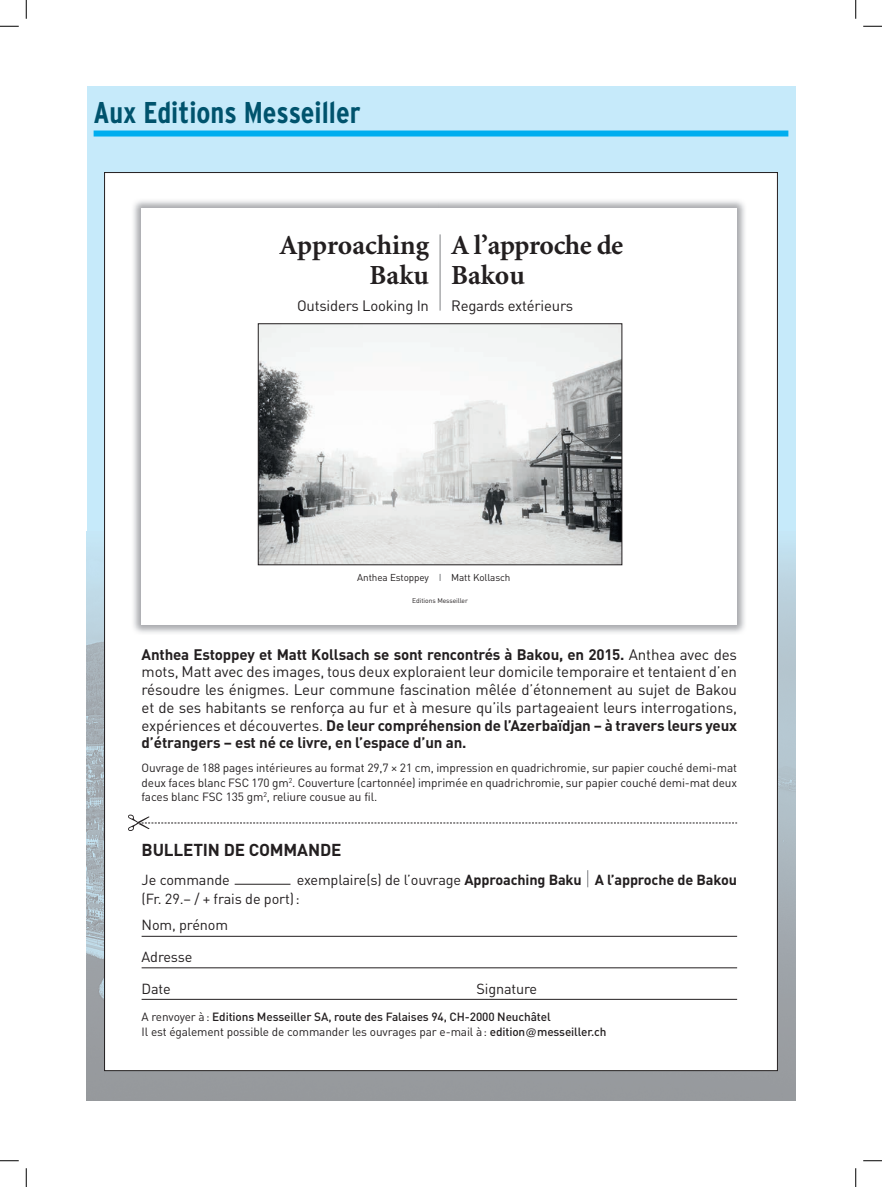
<style>
.page{position:relative;width:882px;height:1187px;background:#fff}
.page>*{position:absolute;margin:0;border:0;box-sizing:border-box;transform-origin:0 0}
.t1{font:700 condensed 30px "Interstate";color:#00536d}
.t2{font:700 27.62px/29.8px "Minion";letter-spacing:-.005em;color:#231f20;text-align:right}
.t3{font:700 17px "DIN";letter-spacing:-.01em;color:#231f20}
.t4{font:15.12px/17.8px "DIN";letter-spacing:-.01em;color:#231f20;text-align:justify}
.t5{font:14.88px "DIN";letter-spacing:-.015em;color:#231f20}
.t6{font:14.5px/31.5px "DIN";letter-spacing:-.01em;color:#231f20}
.t7{font:11.75px/14.5px "DIN";letter-spacing:-.01em;color:#231f20;text-align:justify}
.t8{font:500 11.75px/14.4px "DIN";letter-spacing:-.01em;color:#231f20}
.t9{font:9.88px "DIN";letter-spacing:-.01em;color:#231f20}
.t10{font:6.75px "DIN";letter-spacing:-.01em;color:#231f20}
.s1{font-weight:700}
.s2{font-weight:400}
.s3{font-family:"Helvetica";font-weight:400}
</style>
<div class="page">
<div style="left:86px;top:86px;width:709px;height:1014px;background:#c6eafa"></div>
<img style="left:86px;top:532px;width:709px;height:568px">
<div style="left:94px;top:130px;width:694px;height:6px;background:#00aeef"></div>
<div style="left:105px;top:172px;width:672px;height:898px;background:#fff"></div>
<img style="left:133px;top:200px;width:612px;height:433px">
<div style="left:142px;top:208px;width:595px;height:416px;background:#fff"></div>
<img style="left:260px;top:325px;width:360px;height:238px">
<div style="left:258px;top:323px;width:364px;height:242px;border:1px solid #231f20"></div>
<hr style="left:440px;top:234px;width:1px;height:76px;background:#808285">
<hr style="left:235px;top:884px;width:55px;height:1px;background:#231f20">
<hr style="left:142px;top:936px;width:595px;height:1px;background:#231f20">
<hr style="left:142px;top:967px;width:595px;height:1px;background:#231f20">
<hr style="left:142px;top:999px;width:595px;height:1px;background:#231f20">
<svg style="left:587px;top:870px;width:1px;height:17px"></svg>
<svg style="left:128px;top:814px;width:609px;height:17px"></svg>
<svg style="left:0;top:25px;width:19px;height:2px"></svg>
<svg style="left:863px;top:25px;width:19px;height:2px"></svg>
<svg style="left:0;top:1160px;width:19px;height:1px"></svg>
<svg style="left:863px;top:1160px;width:19px;height:1px"></svg>
<svg style="left:25px;top:0;width:2px;height:19px"></svg>
<svg style="left:25px;top:1168px;width:2px;height:18px"></svg>
<svg style="left:855px;top:0;width:1px;height:19px"></svg>
<svg style="left:855px;top:1168px;width:1px;height:18px"></svg>
<h1 class="t1" style="left:94px;top:96px;width:268px">Aux Editions Messeiller</h1>
<h2 class="t2" style="left:279px;top:231px;width:151px">Approaching<br>Baku</h2>
<h2 class="t2" style="left:451px;top:231px;width:174px;text-align:left">A l’approche de<br>Bakou</h2>
<p class="t5" style="left:297px;top:296px;width:133px">Outsiders Looking In</p>
<p class="t5" style="left:451px;top:296px;width:124px">Regards extérieurs</p>
<p class="t9" style="left:357px;top:571px;width:73px">Anthea Estoppey</p>
<p class="t9" style="left:451px;top:571px;width:61px">Matt Kollasch</p>
<p class="t10" style="left:412px;top:596px;width:57px">Editions Messeiller</p>
<p class="t4" style="left:142px;top:645px;width:597px"><span class="s1">Anthea Estoppey et Matt Kollsach se sont rencontrés à Bakou, en 2015.</span> Anthea avec des mots, Matt avec des images, tous deux exploraient leur domicile temporaire et tentaient d’en résoudre les énigmes. Leur commune fascination mêlée d’étonnement au sujet de Bakou et de ses habitants se renforça au fur et à mesure qu’ils partageaient leurs interrogations, expériences et découvertes. <span class="s1">De leur compréhension de l’Azerbaïdjan – à travers leurs yeux d’étrangers – est né ce livre, en l’espace d’un an.</span></p>
<p class="t7" style="left:142px;top:760px;width:597px">Ouvrage de 188 pages intérieures au format 29,7 × 21 cm, impression en quadrichromie, sur papier couché demi-mat deux faces blanc FSC 170 gm<sup>2</sup>. Couverture (cartonnée) imprimée en quadrichromie, sur papier couché demi-mat deux faces blanc FSC 135 gm<sup>2</sup>, reliure cousue au fil.</p>
<p class="t3" style="left:142px;top:838px;width:201px">BULLETIN DE COMMANDE</p>
<p class="t6" style="left:142px;top:863px;width:90px">Je commande</p>
<p class="t6" style="left:142px;top:869px;width:597px;line-height:19.8px;text-indent:155px">exemplaire(s) de l’ouvrage <span class="s1">Approaching Baku A l’approche de Bakou </span>(Fr. 29.– / + frais de port) :</p>
<p class="t6" style="left:142px;top:909px;width:88px">Nom, prénom<br>Adresse<br>Date</p>
<p class="t6" style="left:476px;top:972px;width:62px">Signature</p>
<p class="t8" style="left:142px;top:1009px;width:466px"><span class="s2">A renvoyer à :</span> Editions Messeiller SA, route des Falaises 94, CH-2000 Neuchâtel<br><span class="s2">Il est également possible de commander les ouvrages par e-mail à :</span> edition<span class="s3">@</span>messeiller.ch</p>
</div>
